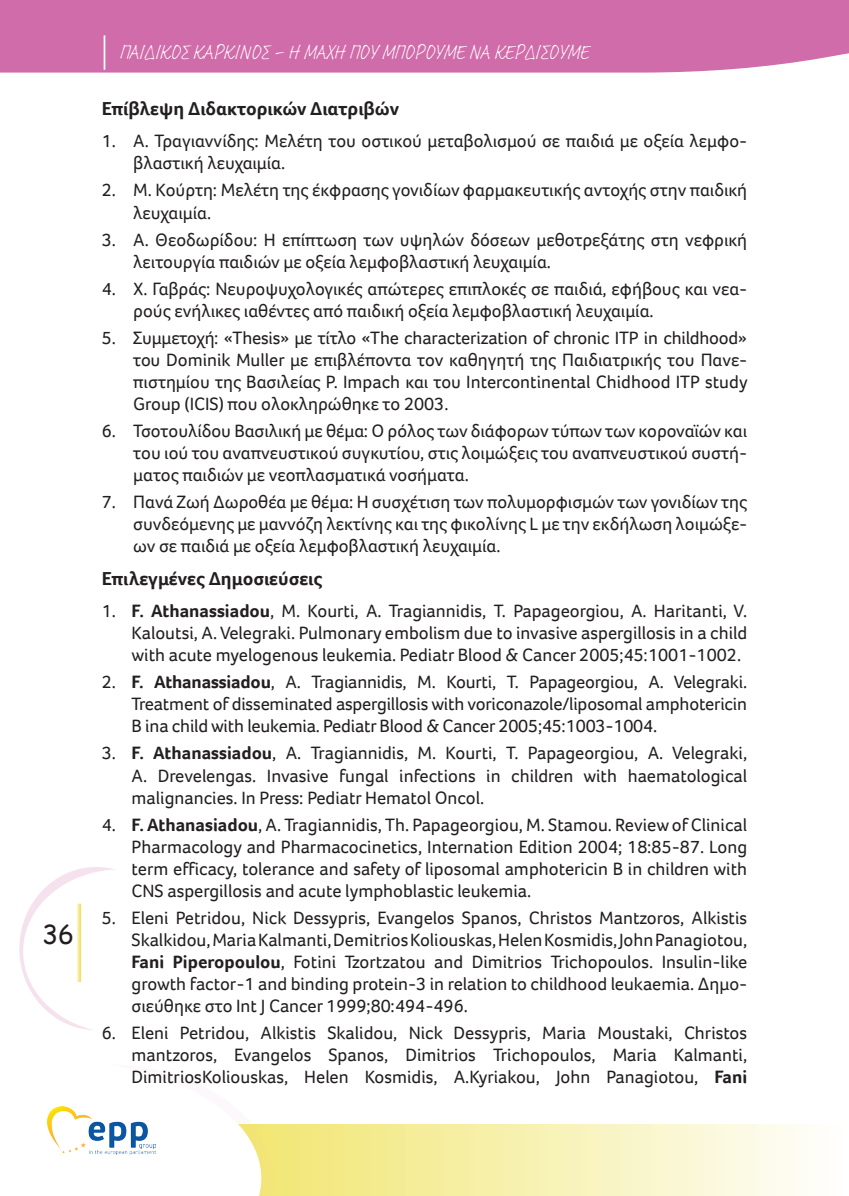
<style>
.page{position:relative;width:849px;height:1196px;background:#fff}
.page>*{position:absolute;margin:0;border:0;box-sizing:border-box;transform-origin:0 0}
.t1{font:26.25px "Comic Sans MS";color:#231f20}
.t2{font:21px "Adobe Handwriting Frank";color:#fff}
.Βασικό{font:700 19.25px "Foco";color:#231f20}
.Βασικό-2{font:18.38px/22.1px "Foco";color:#231f20;text-align:justify}
.s1{font-weight:700}
</style>
<div class="page">
<svg style="left:19px;top:867px;width:96px;height:163px"></svg>
<div style="left:0;top:0;width:848px;height:22px;background:#d06caa"></div>
<div style="left:0;top:22px;width:848px;height:51px;background:#d06caa"></div>
<svg style="left:76px;top:903px;width:5px;height:79px"></svg>
<hr style="left:104px;top:35px;width:1px;height:35px;background:#fff">
<svg style="left:47px;top:1124px;width:758px;height:71px"></svg>
<img style="left:48px;top:1106px;width:108px;height:48px">
<h1 class="t1" style="left:42px;top:914px;width:34px">36</h1>
<p class="t2" style="left:119px;top:38px;width:470px">ΠΑΙΔΙΚΟΣ ΚΑΡΚΙΝΟΣ - H ΜΑΧΗ ΠΟΥ ΜΠΟΡΟΥΜΕ ΝΑ ΚΕΡΔΙΣΟΥΜΕ</p>
<p class="Βασικό" style="left:102px;top:96px;width:299px">Επίβλεψη Διδακτορικών Διατριβών</p>
<p class="Βασικό-2" style="left:133px;top:130px;width:615px;text-indent:-32px">1. Α. Τραγιαννίδης: Μελέτη του οστικού μεταβολισμού σε παιδιά με οξεία λεμφο&shy;βλαστική λευχαιμία.</p>
<p class="Βασικό-2" style="left:133px;top:179px;width:615px;text-indent:-32px">2. Μ. Κούρτη: Μελέτη της έκφρασης γονιδίων φαρμακευτικής αντοχής στην παιδική λευχαιμία.</p>
<p class="Βασικό-2" style="left:133px;top:228px;width:615px;text-indent:-32px">3. Α. Θεοδωρίδου: Η επίπτωση των υψηλών δόσεων μεθοτρεξάτης στη νεφρική λειτουργία παιδιών με οξεία λεμφοβλαστική λευχαιμία.</p>
<p class="Βασικό-2" style="left:133px;top:277px;width:615px;text-indent:-32px">4. Χ. Γαβράς: Νευροψυχολογικές απώτερες επιπλοκές σε παιδιά, εφήβους και νεα&shy;ρούς ενήλικες ιαθέντες από παιδική οξεία λεμφοβλαστική λευχαιμία.</p>
<p class="Βασικό-2" style="left:133px;top:326px;width:615px;text-indent:-32px">5. Συμμετοχή: «Thesis» με τίτλο «The characterization of chronic ITP in childhood» του Dominik Muller με επιβλέποντα τον καθηγητή της Παιδιατρικής του Πανε&shy;πιστημίου της Βασιλείας P. Impach και του Intercontinental Chidhood ITP study Group (ICIS) που ολοκληρώθηκε το 2003.</p>
<p class="Βασικό-2" style="left:133px;top:419px;width:615px;text-indent:-32px">6. Τσοτουλίδου Βασιλική με θέμα: Ο ρόλος των διάφορων τύπων των κοροναϊών και του ιού του αναπνευστικού συγκυτίου, στις λοιμώξεις του αναπνευστικού συστή&shy;ματος παιδιών με νεοπλασματικά νοσήματα.</p>
<p class="Βασικό-2" style="left:133px;top:490px;width:615px;text-indent:-32px">7. Πανά Ζωή Δωροθέα με θέμα: Η συσχέτιση των πολυμορφισμών των γονιδίων της συνδεόμενης με μαννόζη λεκτίνης και της φικολίνης L με την εκδήλωση λοιμώξε&shy;ων σε παιδιά με οξεία λεμφοβλαστική λευχαιμία.</p>
<p class="Βασικό" style="left:102px;top:566px;width:222px">Επιλεγμένες Δημοσιεύσεις</p>
<p class="Βασικό-2" style="left:131px;top:600px;width:617px;text-indent:-30px">1. <span class="s1">F. Athanassiadou</span>, M. Kourti, A. Tragiannidis, T. Papageorgiou, A. Haritanti, V.<br>Kaloutsi, A. Velegraki. Pulmonary embolism due to invasive aspergillosis in a child with acute myelogenous leukemia. Pediatr Blood &amp; Cancer 2005;45:1001-1002.</p>
<p class="Βασικό-2" style="left:131px;top:671px;width:617px;text-indent:-30px">2. <span class="s1">F. Athanassiadou</span>, A. Tragiannidis, M. Kourti, T. Papageorgiou, A. Velegraki.<br>Treatment of disseminated aspergillosis with voriconazole/liposomal amphotericin B ina child with leukemia. Pediatr Blood &amp; Cancer 2005;45:1003-1004.</p>
<p class="Βασικό-2" style="left:131px;top:742px;width:617px;text-indent:-30px">3. <span class="s1">F. Athanassiadou</span>, A. Tragiannidis, M. Kourti, T. Papageorgiou, A. Velegraki, A. Drevelengas. Invasive fungal infections in children with haematological malignancies. In Press: Pediatr Hematol Oncol.</p>
<p class="Βασικό-2" style="left:131px;top:813px;width:617px;text-indent:-30px">4. <span class="s1">F. Athanasiadou</span>, A. Tragiannidis, Th. Papageorgiou, M. Stamou. Review of Clinical Pharmacology and Pharmacocinetics, Internation Edition 2004; 18:85-87. Long term efficacy, tolerance and safety of liposomal amphotericin B in children with CNS aspergillosis and acute lymphoblastic leukemia.</p>
<p class="Βασικό-2" style="left:131px;top:906px;width:617px;text-indent:-30px">5. Eleni Petridou, Nick Dessypris, Evangelos Spanos, Christos Mantzoros, Alkistis Skalkidou, Maria Kalmanti, Demitrios Koliouskas, Helen Kosmidis, John Panagiotou, <span class="s1">Fani Piperopoulou</span>, Fotini Tzortzatou and Dimitrios Trichopoulos. Insulin-like growth factor-1 and binding protein-3 in relation to childhood leukaemia. Δημο&shy;σιεύθηκε στο Int J Cancer 1999;80:494-496.</p>
<p class="Βασικό-2" style="left:131px;top:1021px;width:617px;text-indent:-30px">6. Eleni Petridou, Alkistis Skalidou, Nick Dessypris, Maria Moustaki, Christos mantzoros, Evangelos Spanos, Dimitrios Trichopoulos, Maria Kalmanti, DimitriosKoliouskas, Helen Kosmidis, A.Kyriakou, John Panagiotou, <span class="s1">Fani</span></p>
</div>
